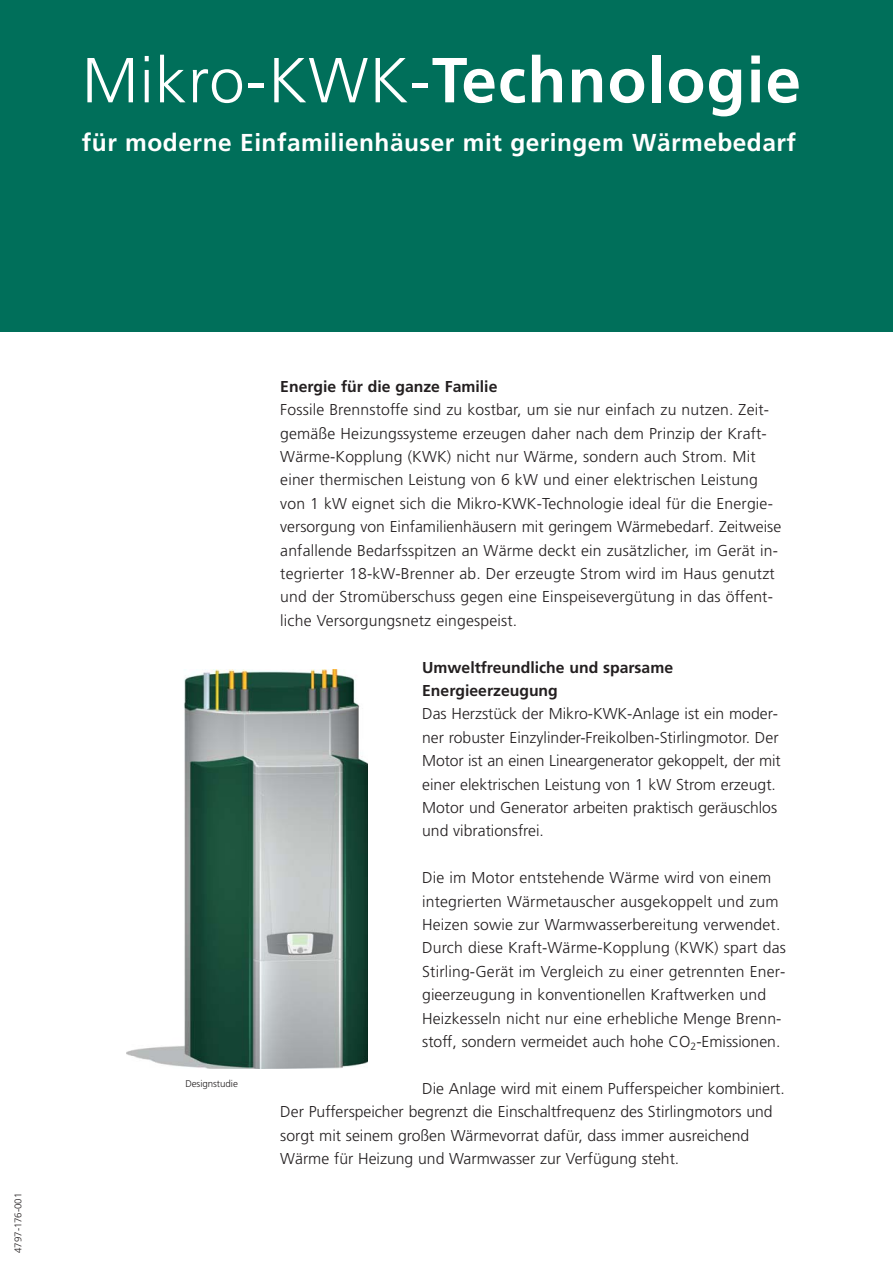
<style>
.page{position:relative;width:893px;height:1263px;background:#fff}
.page>*{position:absolute;margin:0;border:0;box-sizing:border-box;transform-origin:0 0}
.t1{font:700 63.6px "Frutiger";letter-spacing:.02em;color:#fff}
.t2{font:700 24.45px "Frutiger";letter-spacing:.02em;color:#fff}
.t3{font:300 15.75px/23.4px "Frutiger";letter-spacing:.01em;color:#231f20}
.t4{font:700 15.75px/23.4px "Frutiger";color:#231f20}
.t5{font:300 9.75px "Frutiger";letter-spacing:-.005em;color:#231f20}
.s1{font-weight:300}
</style>
<div class="page">
<div style="left:0;top:0;width:892px;height:332px;background:#006f5a"></div>
<img style="left:126px;top:670px;width:242px;height:398px">
<h1 class="t1" style="left:82px;top:55px;width:720px"><span class="s1">Mikro-KWK-</span>Technologie</h1>
<h2 class="t2" style="left:82px;top:133px;width:715px">für moderne Einfamilienhäuser mit geringem Wärmebedarf</h2>
<p class="t5" style="left:14px;top:1253px;width:62px;rotate:-90deg">4797-176-001</p>
<p class="t5" style="left:185px;top:1079px;width:54px">Designstudie</p>
<p class="t4" style="left:280px;top:376px;width:219px">Energie für die ganze Familie</p>
<p class="t3" style="left:280px;top:399px;width:502px">Fossile Brennstoffe sind zu kostbar, um sie nur einfach zu nutzen. Zeit - gemäße Heizungssysteme erzeugen daher nach dem Prinzip der Kraft-Wärme-Kopplung (KWK) nicht nur Wärme, sondern auch Strom. Mit einer thermischen Leistung von 6 kW und einer elektrischen Leis tung von 1 kW eignet sich die Mikro-KWK-Technologie ideal für die Energie - versorgung von Einfamilien häusern mit geringem Wärmebedarf. Zeitweise anfallende Bedarfsspitzen an Wärme deckt ein zusätzlicher, im Gerät in - te grierter 18-kW-Brenner ab. Der erzeugte Strom wird im Haus genutzt und der Stromüberschuss gegen eine Einspeise vergü tung in das öffent - liche Versorgungs netz eingespeist.</p>
<p class="t4" style="left:422px;top:657px;width:252px">Umweltfreundliche und sparsame<br>Energieerzeugung</p>
<p class="t3" style="left:422px;top:703px;width:360px">Das Herzstück der Mikro-KWK-Anlage ist ein moder&shy;ner robuster Einzylinder-Frei kolben-Stirlingmotor. Der Motor ist an einen Lineargenerator gekoppelt, der mit einer elektrischen Leistung von 1 kW Strom erzeugt.<br>Motor und Gene rator arbeiten praktisch geräuschlos und vibrationsfrei.</p>
<p class="t3" style="left:422px;top:867px;width:365px">Die im Motor entstehende Wärme wird von einem integrierten Wärme tauscher ausgekoppelt und zum Heizen sowie zur Warmwasserbereitung verwendet.<br>Durch diese Kraft-Wärme-Kopplung (KWK) spart das Stirling-Gerät im Ver gleich zu einer getrennten Ener - gie erzeu gung in konventionellen Kraftwerken und Heizkesseln nicht nur eine erhebliche Menge Brenn&shy;stoff, sondern vermeidet auch hohe CO<sub>2</sub>-Emissionen.</p>
<p class="t3" style="left:280px;top:1078px;width:506px;text-indent:142px">Die Anlage wird mit einem Pufferspeicher kombiniert.<br>Der Pufferspeicher begrenzt die Einschaltfrequenz des Stirlingmotors und sorgt mit seinem großen Wärmevorrat dafür, dass immer ausreichend Wärme für Heizung und Warmwasser zur Verfügung steht.</p>
</div>
